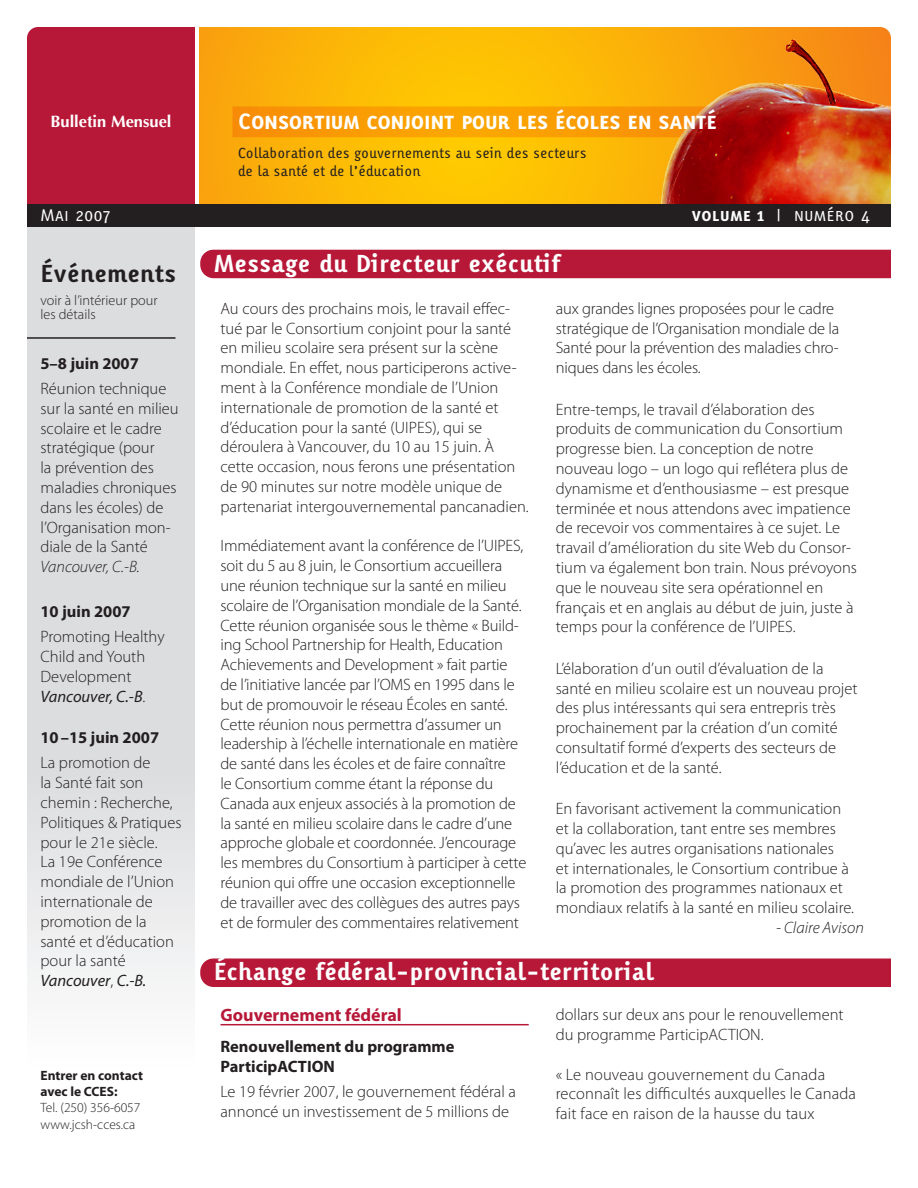
<style>
.page{position:relative;width:918px;height:1188px;background:#fff}
.page>*{position:absolute;margin:0;border:0;box-sizing:border-box;transform-origin:0 0}
.Heading{font:700 24px "Karbid";color:#fff}
.Heading-2{font:700 24px "Karbid";color:#231f20}
.t1{font:21.75px "Karbid Bold Caps";letter-spacing:-.04em;color:#fff}
.subheading{font:700 18px "Myriad Pro";color:#b71838}
.t2{font:300 16.5px/19.8px "Myriad Pro";color:#231f20}
.subhead_2{font:700 16.5px/19.8px "Myriad Pro";color:#231f20}
.t3{font:italic 300 16.5px "Myriad Pro";color:#231f20}
.t4{font:16.5px "Karbid Normal Caps";color:#fff}
.t5{font:italic 16.5px "Myriad Pro";color:#231f20}
.t6{font:700 16.5px "Optima";color:#fff}
.t7{font:14.25px "Karbid";color:#231f20}
.t8{font:300 14.25px/13.8px "Myriad Pro";color:#231f20}
.t9{font:300 13.5px "Myriad Pro";color:#231f20}
.t10{font:700 13.5px/16.2px "Myriad Pro";color:#231f20}
.s1{font-family:"Karbid Bold Caps"}
.s2{font-weight:400;font-style:italic}
.s3{font-weight:300;font-style:normal}
</style>
<div class="page">
<div style="left:27px;top:222px;width:168px;height:853px;background:linear-gradient(to bottom,#d4d5d8,#f0f1f2)"></div>
<img style="left:200px;top:27px;width:691px;height:178px">
<div style="left:27px;top:27px;width:168px;height:178px;background:#b71838"></div>
<svg style="left:232px;top:106px;width:477px;height:31px;background:#f79805"></svg>
<div style="left:27px;top:205px;width:864px;height:22px;background:#231f20"></div>
<div style="left:200px;top:250px;width:691px;height:28px;background:#b71838"></div>
<hr style="left:27px;top:337px;width:149px;height:2px;background:#231f20">
<svg style="left:27px;top:27px;width:10px;height:10px"></svg>
<svg style="left:858px;top:27px;width:33px;height:25px"></svg>
<div style="left:200px;top:958px;width:691px;height:29px;background:#b71838"></div>
<hr style="left:220px;top:1024px;width:309px;height:1px;background:#b71838">
<p class="t6" style="left:50px;top:112px;width:123px">Bulletin Mensuel</p>
<p class="t1" style="left:238px;top:107px;width:481px">CONSORTIUM CONJOINT POUR LES ÉCOLES EN SANTÉ</p>
<p class="t7" style="left:238px;top:144px;width:350px">Collaboration des gouvernements au sein des secteurs</p>
<p class="t7" style="left:238px;top:162px;width:184px">de la santé et de l’éducation</p>
<p class="t4" style="left:40px;top:204px;width:71px">Mai 2007</p>
<p class="t4" style="left:692px;top:204px;width:180px"><span class="s1">VOLUME 1</span> | numéro 4</p>
<p class="Heading-2" style="left:40px;top:258px;width:137px">Événements</p>
<p class="t8" style="left:40px;top:293px;width:119px">voir à l’intérieur pour les détails</p>
<p class="subhead_2" style="left:40px;top:354px;width:100px">5–8 juin 2007</p>
<p class="t2" style="left:40px;top:379px;width:140px">Réunion technique sur la santé en milieu scolaire et le cadre stratégique (pour<br>la prévention des maladies chroniques dans les écoles) de l’Organisation mon&shy;diale de la Santé</p>
<p class="t3" style="left:40px;top:558px;width:101px">Vancouver, C.-B.</p>
<p class="subhead_2" style="left:40px;top:602px;width:92px">10 juin 2007</p>
<p class="t2" style="left:40px;top:627px;width:126px">Promoting Healthy<br>Child and Youth<br>Development<br><span class="s2">Vancouver, C.-B</span>.</p>
<p class="subhead_2" style="left:40px;top:728px;width:120px">10–15 juin 2007</p>
<p class="t2" style="left:40px;top:753px;width:142px">La promotion de<br>la Santé fait son chemin : Recherche,<br>Politiques &amp; Pratiques pour le 21e siècle.<br>La 19e Conférence mondiale de l’Union internationale de promotion de la santé et d’éducation pour la santé</p>
<p class="t5" style="left:40px;top:972px;width:107px">Vancouver<span class="s3">,</span> C.-B.</p>
<p class="t10" style="left:40px;top:1068px;width:104px">Entrer en contact avec le CCES:</p>
<p class="t9" style="left:40px;top:1100px;width:101px">Tel. (250) 356-6057</p>
<p class="t9" style="left:40px;top:1117px;width:96px">www.jcsh-cces.ca</p>
<p class="Heading" style="left:214px;top:248px;width:348px">Message du Directeur exécutif</p>
<p class="t2" style="left:220px;top:299px;width:310px">Au cours des prochains mois, le travail effec&shy;tué par le Consortium conjoint pour la santé en milieu scolaire sera présent sur la scène mondiale. En effet, nous participerons active&shy;ment à la Conférence mondiale de l’Union internationale de promotion de la santé et d’éducation pour la santé (UIPES), qui se déroulera à Vancouver, du 10 au 15 juin. À cette occasion, nous ferons une présentation de 90 minutes sur notre modèle unique de partenariat intergouvernemental pancanadien.</p>
<p class="t2" style="left:220px;top:536px;width:307px">Immédiatement avant la conférence de l’UIPES, soit du 5 au 8 juin, le Consortium accueillera une réunion technique sur la santé en milieu scolaire de l’Organisation mondiale de la Santé.<br>Cette réunion organisée sous le thème « Build&shy;ing School Partnership for Health, Education Achievements and Development » fait partie de l’initiative lancée par l’OMS en 1995 dans le but de promouvoir le réseau Écoles en santé.<br>Cette réunion nous permettra d’assumer un leadership à l’échelle internationale en matière de santé dans les écoles et de faire connaître<br>le Consortium comme étant la réponse du Canada aux enjeux associés à la promotion de la santé en milieu scolaire dans le cadre d’une approche globale et coordonnée. J’encourage les membres du Consortium à participer à cette réunion qui offre une occasion exceptionnelle de travailler avec des collègues des autres pays et de formuler des commentaires relativement</p>
<p class="t2" style="left:556px;top:299px;width:285px">aux grandes lignes proposées pour le cadre stratégique de l’Organisation mondiale de la Santé pour la prévention des maladies chro&shy;niques dans les écoles.</p>
<p class="t2" style="left:556px;top:400px;width:303px">Entre-temps, le travail d’élaboration des produits de communication du Consortium progresse bien. La conception de notre nouveau logo – un logo qui reflétera plus de dynamisme et d’enthousiasme – est presque terminée et nous attendons avec impatience de recevoir vos commentaires à ce sujet. Le travail d’amélioration du site Web du Consor&shy;tium va également bon train. Nous prévoyons que le nouveau site sera opérationnel en français et en anglais au début de juin, juste à temps pour la conférence de l’UIPES.</p>
<p class="t2" style="left:556px;top:659px;width:303px">L’élaboration d’un outil d’évaluation de la santé en milieu scolaire est un nouveau projet des plus intéressants qui sera entrepris très prochainement par la création d’un comité consultatif formé d’experts des secteurs de l’éducation et de la santé.</p>
<p class="t2" style="left:556px;top:799px;width:300px">En favorisant activement la communication et la collaboration, tant entre ses membres qu’avec les autres organisations nationales<br>et internationales, le Consortium contribue à la promotion des programmes nationaux et mondiaux relatifs à la santé en milieu scolaire.</p>
<p class="t3" style="left:776px;top:919px;width:89px">- Claire Avison</p>
<p class="Heading" style="left:214px;top:956px;width:442px">Échange fédéral-provincial-territorial</p>
<p class="subheading" style="left:220px;top:1005px;width:183px">Gouvernement fédéral</p>
<p class="subhead_2" style="left:220px;top:1037px;width:236px">Renouvellement du programme<br>ParticipACTION</p>
<p class="t2" style="left:220px;top:1082px;width:297px">Le 19 février 2007, le gouvernement fédéral a annoncé un investissement de 5 millions de</p>
<p class="t2" style="left:556px;top:1005px;width:289px">dollars sur deux ans pour le renouvellement du programme ParticipACTION.</p>
<p class="t2" style="left:556px;top:1064px;width:302px">« Le nouveau gouvernement du Canada reconnaît les difficultés auxquelles le Canada fait face en raison de la hausse du taux</p>
</div>
